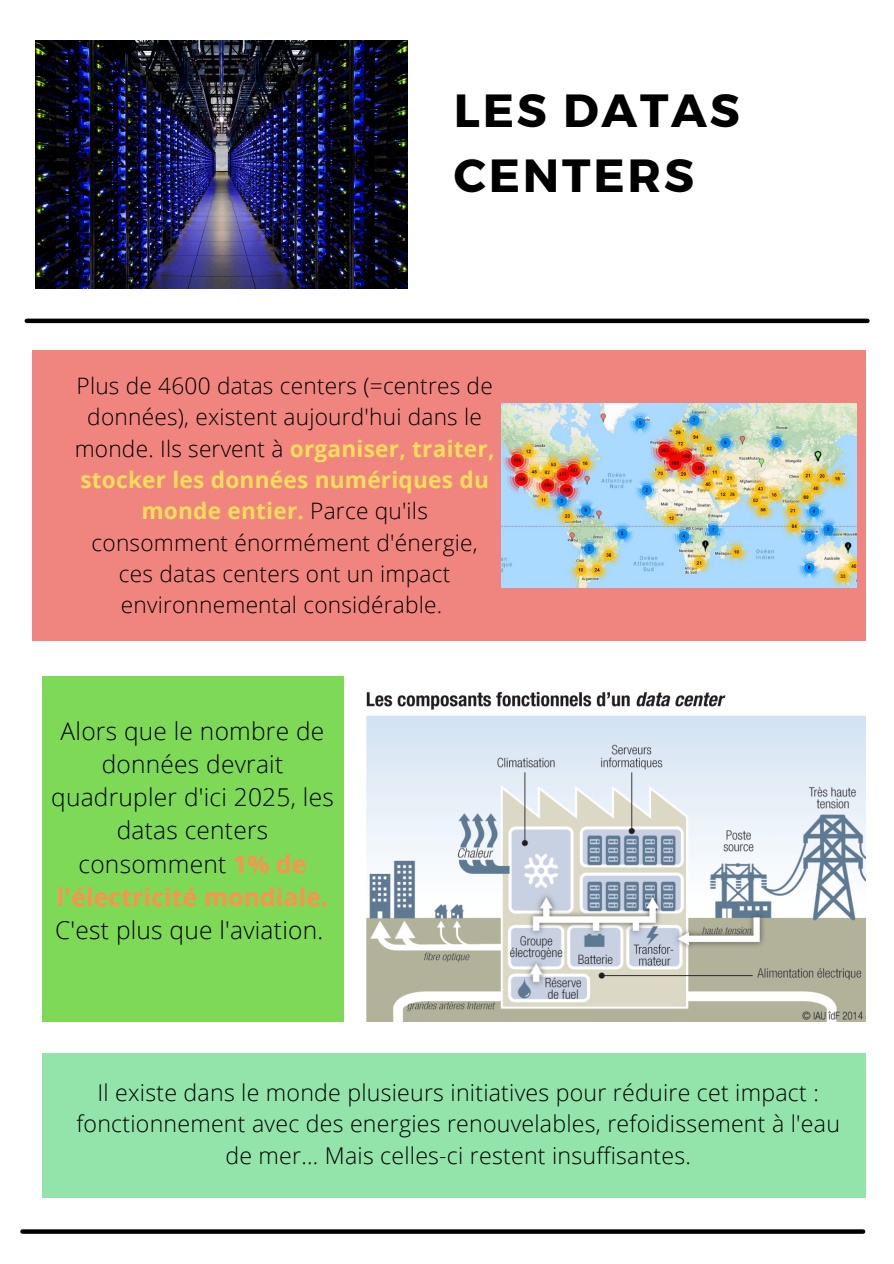
<style>
.page{position:relative;width:894px;height:1264px;background:#fff}
.page>*{position:absolute;margin:0;border:0;box-sizing:border-box;transform-origin:0 0}
.t1{font:700 46.5px/65.1px "Montserrat";letter-spacing:.06em;color:#000}
.t2{font:300 24.45px/33.2px "Open Sans";letter-spacing:.01em;color:#000;text-align:center}
.t3{font:300 23.1px/31.3px "Open Sans";letter-spacing:.01em;color:#000;text-align:center}
.t4{font:300 22.65px/31.3px "Open Sans";letter-spacing:.01em;color:#000;text-align:center}
.s1{font-weight:700;color:#ffde59}
.s2{font-weight:700;color:#ff914d}
</style>
<div class="page">
<div style="left:32px;top:351px;width:833px;height:289px;background:#f0857f"></div>
<div style="left:42px;top:676px;width:301px;height:345px;background:#7ed957"></div>
<div style="left:42px;top:1053px;width:823px;height:144px;background:#92e4ab"></div>
<svg style="left:22px;top:1229px;width:840px;height:4px;background:#141414"></svg>
<div style="left:27px;top:318px;width:840px;height:5px;background:#000"></div>
<img style="left:35px;top:40px;width:372px;height:248px">
<img style="left:366px;top:691px;width:499px;height:330px">
<img style="left:501px;top:403px;width:355px;height:184px">
<p class="t1" style="left:453px;top:75px;width:287px">LES DATAS<br>CENTERS</p>
<p class="t4" style="left:75px;top:369px;width:421px">Plus de 4600 datas centers (=centres de données), existent aujourd'hui dans le monde. Ils servent à <span class="s1">organiser, traiter, stocker les données numériques du monde entier.</span> Parce qu'ils consomment énormément d'énergie, ces datas centers ont un impact environnemental considérable.</p>
<p class="t2" style="left:51px;top:714px;width:284px">Alors que le nombre de données devrait quadrupler d'ici 2025, les datas centers consomment <span class="s2">1% de l'électricité mondiale.<br></span>C'est plus que l'aviation.</p>
<p class="t3" style="left:76px;top:1076px;width:764px">Il existe dans le monde plusieurs initiatives pour réduire cet impact : fonctionnement avec des energies renouvelables, refoidissement à l'eau de mer... Mais celles-ci restent insuffisantes.</p>
</div>
